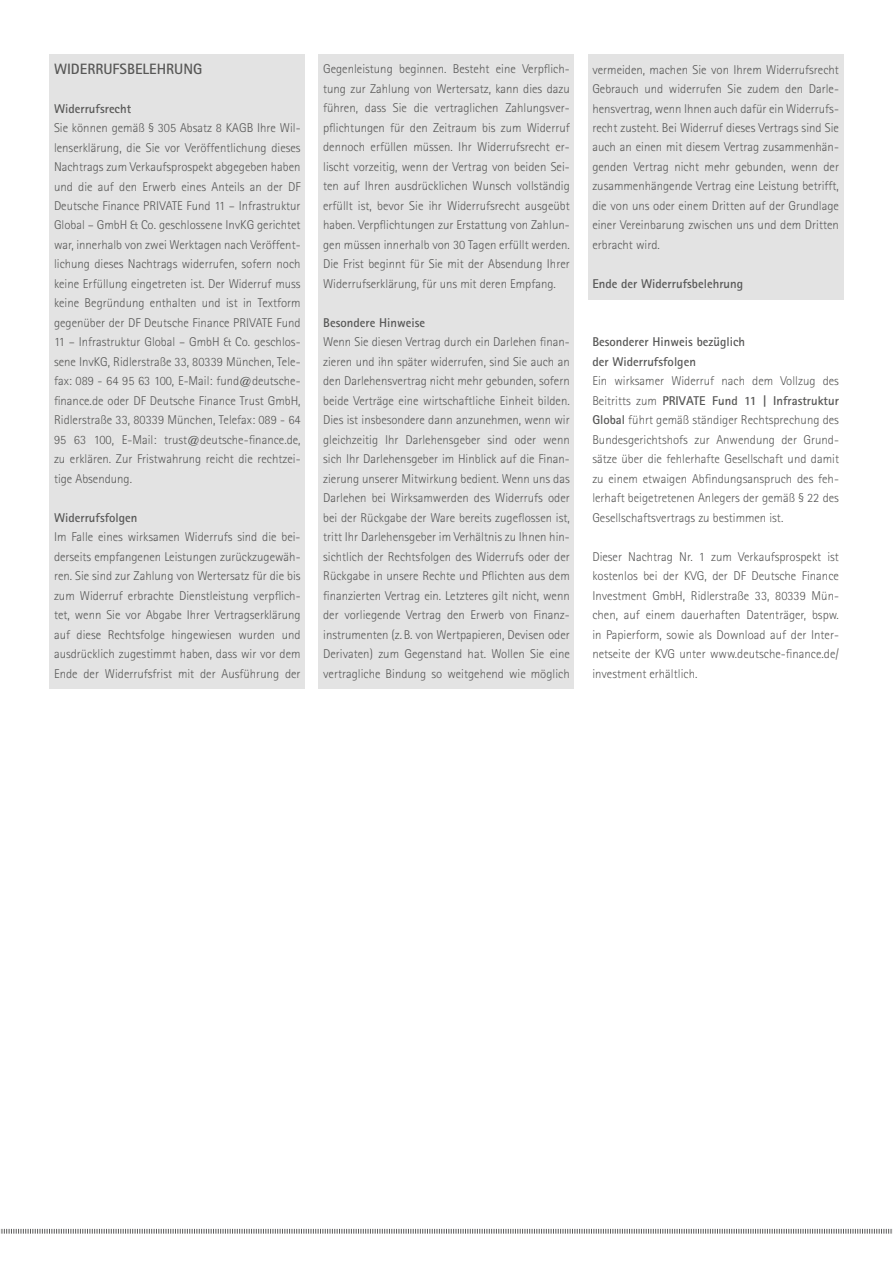
<style>
.page{position:relative;width:893px;height:1263px;background:#fff}
.page>*{position:absolute;margin:0;border:0;box-sizing:border-box;transform-origin:0 0}
.t1{font:700 15px "Rotis Sans Serif";color:#575756}
.t2{font:300 12.75px/19.5px "Rotis Sans Serif";color:#575756;text-align:justify}
.t3{font:700 12.75px/19.5px "Rotis Sans Serif";color:#575756}
.s1{font-weight:700}
</style>
<div class="page">
<div style="left:319px;top:54px;width:255px;height:635px;background:#e3e3e3"></div>
<div style="left:50px;top:54px;width:255px;height:635px;background:#e3e3e3"></div>
<div style="left:588px;top:54px;width:255px;height:245px;background:#e3e3e3"></div>
<svg style="left:0;top:1228px;width:893px;height:6px"></svg>
<p class="t1" style="left:54px;top:59px;width:150px">WIDERRUFSBELEHRUNG</p>
<p class="t3" style="left:54px;top:98px;width:79px">Widerrufsrecht</p>
<p class="t2" style="left:54px;top:118px;width:248px">Sie können gemäß § 305 Absatz 8 KAGB Ihre Wil&shy;lenserklärung, die Sie vor Veröffentlichung dieses Nachtrags zum Verkaufsprospekt abgegeben haben und die auf den Erwerb eines Anteils an der DF Deutsche Finance PRIVATE Fund 11 – Infrastruktur Global – GmbH &amp; Co. geschlossene InvKG gerichtet war, innerhalb von zwei Werktagen nach Veröffent&shy;lichung dieses Nachtrags widerrufen, sofern noch keine Erfüllung eingetreten ist. Der Widerruf muss keine Begründung enthalten und ist in Textform gegenüber der DF Deutsche Finance PRIVATE Fund 11 – Infrastruktur Global – GmbH &amp; Co. geschlos&shy;sene InvKG, Ridlerstraße 33, 80339 München, Tele&shy;fax: 089 - 64 95 63 100, E-Mail: fund@deutsche&shy;finance.de oder DF Deutsche Finance Trust GmbH, Ridlerstraße 33, 80339 München, Telefax: 089 - 64<br>95 63 100, E-Mail: trust@deutsche-finance.de, zu erklären. Zur Fristwahrung reicht die rechtzei&shy;tige Absendung.</p>
<p class="t3" style="left:54px;top:508px;width:85px">Widerrufsfolgen</p>
<p class="t2" style="left:54px;top:527px;width:248px">Im Falle eines wirksamen Widerrufs sind die bei&shy;derseits empfangenen Leistungen zurückzugewäh&shy;ren. Sie sind zur Zahlung von Wertersatz für die bis zum Widerruf erbrachte Dienstleistung verpflich&shy;tet, wenn Sie vor Abgabe Ihrer Vertragserklärung auf diese Rechtsfolge hingewiesen wurden und ausdrücklich zugestimmt haben, dass wir vor dem Ende der Widerrufsfrist mit der Ausführung der</p>
<p class="t2" style="left:323px;top:59px;width:248px">Gegenleistung beginnen. Besteht eine Verpflich&shy;tung zur Zahlung von Wertersatz, kann dies dazu führen, dass Sie die vertraglichen Zahlungsver&shy;pflichtungen für den Zeitraum bis zum Widerruf dennoch erfüllen müssen. Ihr Widerrufsrecht er&shy;lischt vorzeitig, wenn der Vertrag von beiden Sei&shy;ten auf Ihren ausdrücklichen Wunsch vollständig erfüllt ist, bevor Sie ihr Widerrufsrecht ausgeübt haben. Verpflichtungen zur Erstattung von Zahlun&shy;gen müssen innerhalb von 30 Tagen erfüllt werden.<br>Die Frist beginnt für Sie mit der Absendung Ihrer Widerrufserklärung, für uns mit deren Empfang.</p>
<p class="t3" style="left:323px;top:313px;width:103px">Besondere Hinweise</p>
<p class="t2" style="left:323px;top:332px;width:248px">Wenn Sie diesen Vertrag durch ein Darlehen finan&shy;zieren und ihn später widerrufen, sind Sie auch an den Darlehensvertrag nicht mehr gebunden, sofern beide Verträge eine wirtschaftliche Einheit bilden.<br>Dies ist insbesondere dann anzunehmen, wenn wir gleichzeitig Ihr Darlehensgeber sind oder wenn sich Ihr Darlehensgeber im Hinblick auf die Finan&shy;zierung unserer Mitwirkung bedient. Wenn uns das Darlehen bei Wirksamwerden des Widerrufs oder bei der Rückgabe der Ware bereits zugeflossen ist, tritt Ihr Darlehensgeber im Verhältnis zu Ihnen hin&shy;sichtlich der Rechtsfolgen des Widerrufs oder der Rückgabe in unsere Rechte und Pflichten aus dem finanzierten Vertrag ein. Letzteres gilt nicht, wenn der vorliegende Vertrag den Erwerb von Finanz&shy;instrumenten (z.B. von Wertpapieren, Devisen oder Derivaten) zum Gegenstand hat. Wollen Sie eine vertragliche Bindung so weitgehend wie möglich</p>
<p class="t2" style="left:592px;top:59px;width:248px">vermeiden, machen Sie von Ihrem Widerrufsrecht Gebrauch und widerrufen Sie zudem den Darle&shy;hensvertrag, wenn Ihnen auch dafür ein Widerrufs&shy;recht zusteht. Bei Widerruf dieses Vertrags sind Sie auch an einen mit diesem Vertrag zusammenhän&shy;genden Vertrag nicht mehr gebunden, wenn der zusammenhängende Vertrag eine Leistung betrifft, die von uns oder einem Dritten auf der Grundlage einer Vereinbarung zwischen uns und dem Dritten erbracht wird.</p>
<p class="t3" style="left:592px;top:274px;width:152px">Ende der Widerrufsbelehrung</p>
<p class="t3" style="left:592px;top:332px;width:154px">Besonderer Hinweis bezüglich der Widerrufsfolgen</p>
<p class="t2" style="left:592px;top:371px;width:248px">Ein wirksamer Widerruf nach dem Vollzug des Beitritts zum <span class="s1">PRIVATE Fund 11 | Infrastruktur Global</span> führt gemäß ständiger Rechtsprechung des Bundesgerichtshofs zur Anwendung der Grund&shy;sätze über die fehlerhafte Gesellschaft und damit zu einem etwaigen Abfindungsanspruch des feh&shy;lerhaft beigetretenen Anlegers der gemäß § 22 des Gesellschaftsvertrags zu bestimmen ist.</p>
<p class="t2" style="left:592px;top:547px;width:248px">Dieser Nachtrag Nr. 1 zum Verkaufsprospekt ist kostenlos bei der KVG, der DF Deutsche Finance Investment GmbH, Ridlerstraße 33, 80339 Mün&shy;chen, auf einem dauerhaften Datenträger, bspw. in Papierform, sowie als Download auf der Inter&shy;netseite der KVG unter www.deutsche-finance.de/ investment erhältlich.</p>
</div>
